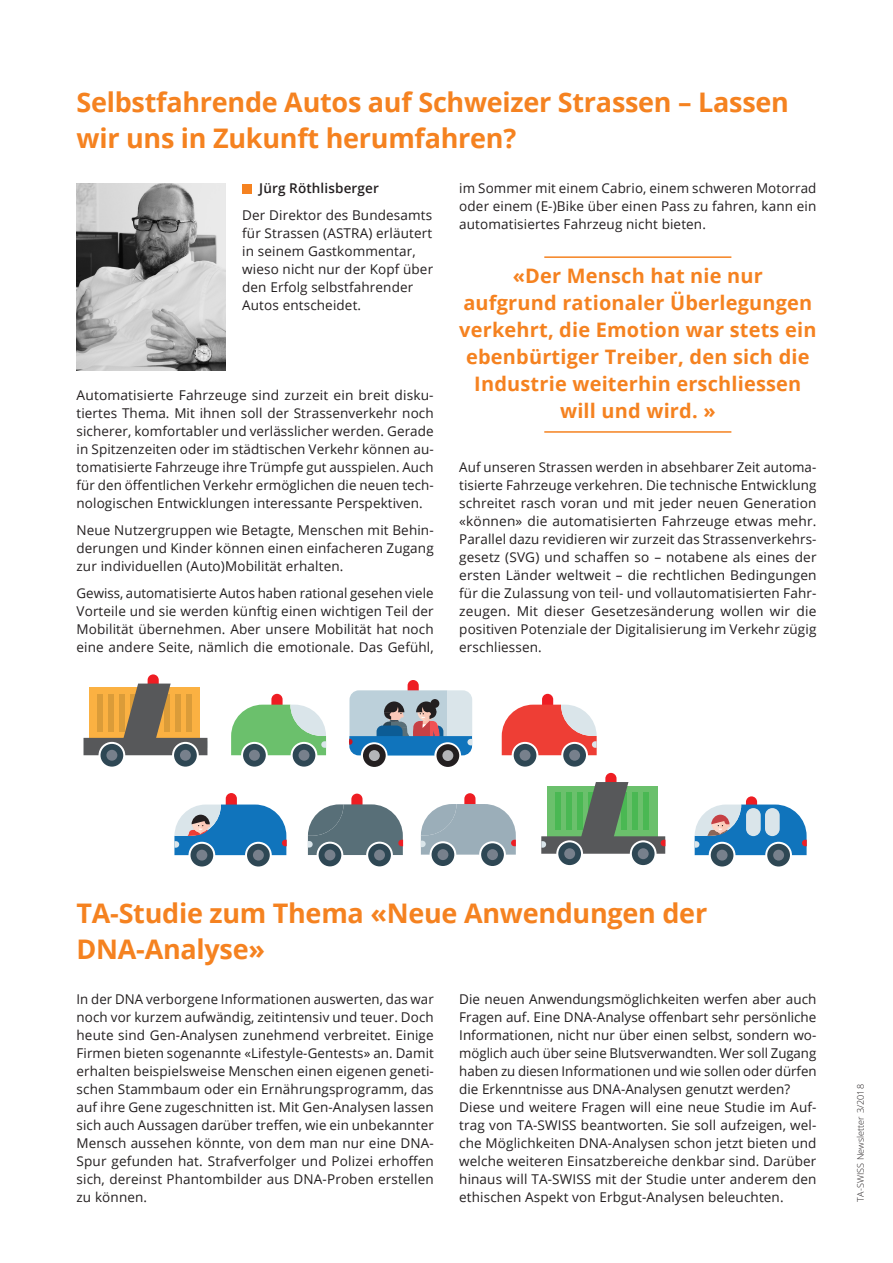
<style>
.page{position:relative;width:893px;height:1263px;background:#fff}
.page>*{position:absolute;margin:0;border:0;box-sizing:border-box;transform-origin:0 0}
.t1{font:700 27px/36px "Open Sans";letter-spacing:-.01em;color:#f58220}
.t2{font:700 19.95px/27px "Open Sans";letter-spacing:.01em;color:#f58220;text-align:center}
.t3{font:13.5px/18px "Open Sans";letter-spacing:.01em;color:#231f20;text-align:justify}
.t4{font:600 13.5px "Open Sans";letter-spacing:.01em;color:#231f20}
.t5{font:300 9px "Open Sans";letter-spacing:.01em;color:#231f20}
</style>
<div class="page">
<img style="left:77px;top:184px;width:148px;height:187px">
<div style="left:242px;top:184px;width:10px;height:9px;background:#f58220"></div>
<hr style="left:544px;top:256px;width:187px;height:2px;background:#f58220">
<hr style="left:544px;top:431px;width:187px;height:2px;background:#f58220">
<svg style="left:502px;top:694px;width:95px;height:73px"></svg>
<svg style="left:231px;top:694px;width:95px;height:73px"></svg>
<svg style="left:84px;top:674px;width:123px;height:93px"></svg>
<svg style="left:695px;top:796px;width:112px;height:70px"></svg>
<svg style="left:421px;top:793px;width:95px;height:73px"></svg>
<svg style="left:308px;top:794px;width:95px;height:72px"></svg>
<svg style="left:174px;top:793px;width:113px;height:73px"></svg>
<svg style="left:541px;top:773px;width:124px;height:92px"></svg>
<svg style="left:349px;top:680px;width:123px;height:87px"></svg>
<h1 class="t1" style="left:77px;top:84px;width:714px">Selbstfahrende Autos auf Schweizer Strassen – Lassen wir uns in Zukunft herumfahren?</h1>
<p class="t4" style="left:259px;top:179px;width:121px">Jürg Röthlisberger</p>
<p class="t3" style="left:242px;top:206px;width:192px;text-align:left">Der Direktor des Bundesamts für Strassen (ASTRA) erläutert in seinem Gastkommentar, wieso nicht nur der Kopf über den Erfolg selbstfahrender<br>Autos entscheidet.</p>
<p class="t3" style="left:459px;top:179px;width:359px">im Sommer mit einem Cabrio, einem schweren Motorrad oder einem (E-)Bike über einen Pass zu fahren, kann ein automatisiertes Fahrzeug nicht bieten.</p>
<h2 class="t2" style="left:459px;top:262px;width:359px">«Der Mensch hat nie nur<br>aufgrund rationaler Überlegungen verkehrt, die Emotion war stets ein ebenbürtiger Treiber, den sich die<br>Industrie weiterhin erschliessen will und wird. »</h2>
<p class="t3" style="left:77px;top:386px;width:359px">Automatisierte Fahrzeuge sind zurzeit ein breit disku&shy;tiertes Thema. Mit ihnen soll der Strassenverkehr noch sicherer, komfortabler und verlässlicher werden. Gerade in Spitzenzeiten oder im städtischen Verkehr können au&shy;tomatisierte Fahrzeuge ihre Trümpfe gut ausspielen. Auch für den öffentlichen Verkehr ermöglichen die neuen tech&shy;nologischen Entwicklungen interessante Perspektiven.</p>
<p class="t3" style="left:77px;top:521px;width:359px">Neue Nutzergruppen wie Betagte, Menschen mit Behin&shy;derungen und Kinder können einen einfacheren Zugang zur individuellen (Auto)Mobilität erhalten.</p>
<p class="t3" style="left:77px;top:584px;width:359px">Gewiss, automatisierte Autos haben rational gesehen viele Vorteile und sie werden künftig einen wichtigen Teil der Mobilität übernehmen. Aber unsere Mobilität hat noch eine andere Seite, nämlich die emotionale. Das Gefühl,</p>
<p class="t3" style="left:459px;top:458px;width:359px">Auf unseren Strassen werden in absehbarer Zeit automa&shy;tisierte Fahrzeuge verkehren. Die technische Entwicklung schreitet rasch voran und mit jeder neuen Generation «können» die automatisierten Fahrzeuge etwas mehr.<br>Parallel dazu revidieren wir zurzeit das Strassenverkehrs&shy;gesetz (SVG) und schaffen so – notabene als eines der ersten Länder weltweit – die rechtlichen Bedingungen für die Zulassung von teil- und vollautomatisierten Fahr&shy;zeugen. Mit dieser Gesetzesänderung wollen wir die positiven Potenziale der Digitalisierung im Verkehr zügig erschliessen.</p>
<h1 class="t1" style="left:77px;top:894px;width:632px">TA-Studie zum Thema «Neue Anwendungen der<br>DNA-Analyse»</h1>
<p class="t3" style="left:77px;top:989px;width:359px">In der DNA verborgene Informationen auswerten, das war noch vor kurzem aufwändig, zeitintensiv und teuer. Doch heute sind Gen-Analysen zunehmend verbreitet. Einige Firmen bieten sogenannte «Lifestyle-Gentests» an. Damit erhalten beispielsweise Menschen einen eigenen geneti&shy;schen Stammbaum oder ein Ernährungsprogramm, das auf ihre Gene zugeschnitten ist. Mit Gen-Analysen lassen sich auch Aussagen darüber treffen, wie ein unbekannter Mensch aussehen könnte, von dem man nur eine DNA-Spur gefunden hat. Strafverfolger und Polizei erhoffen sich, dereinst Phantombilder aus DNA-Proben erstellen zu können.</p>
<p class="t3" style="left:459px;top:989px;width:359px;text-align:left">Die neuen Anwendungsmöglichkeiten werfen aber auch Fragen auf. Eine DNA-Analyse offenbart sehr persönliche Informationen, nicht nur über einen selbst, sondern wo&shy;möglich auch über seine Blutsverwandten. Wer soll Zugang haben zu diesen Informationen und wie sollen oder dürfen die Erkenntnisse aus DNA-Analysen genutzt werden?<br>Diese und weitere Fragen will eine neue Studie im Auf&shy;trag von TA-SWISS beantworten. Sie soll aufzeigen, wel&shy;che Möglichkeiten DNA-Analysen schon jetzt bieten und welche weiteren Einsatzbereiche denkbar sind. Darüber hinaus will TA-SWISS mit der Studie unter anderem den ethischen Aspekt von Erbgut-Analysen beleuchten.</p>
<p class="t5" style="left:854px;top:1201px;width:119px;rotate:-90deg">TA-SWISS Newsletter 3/2018</p>
</div>
